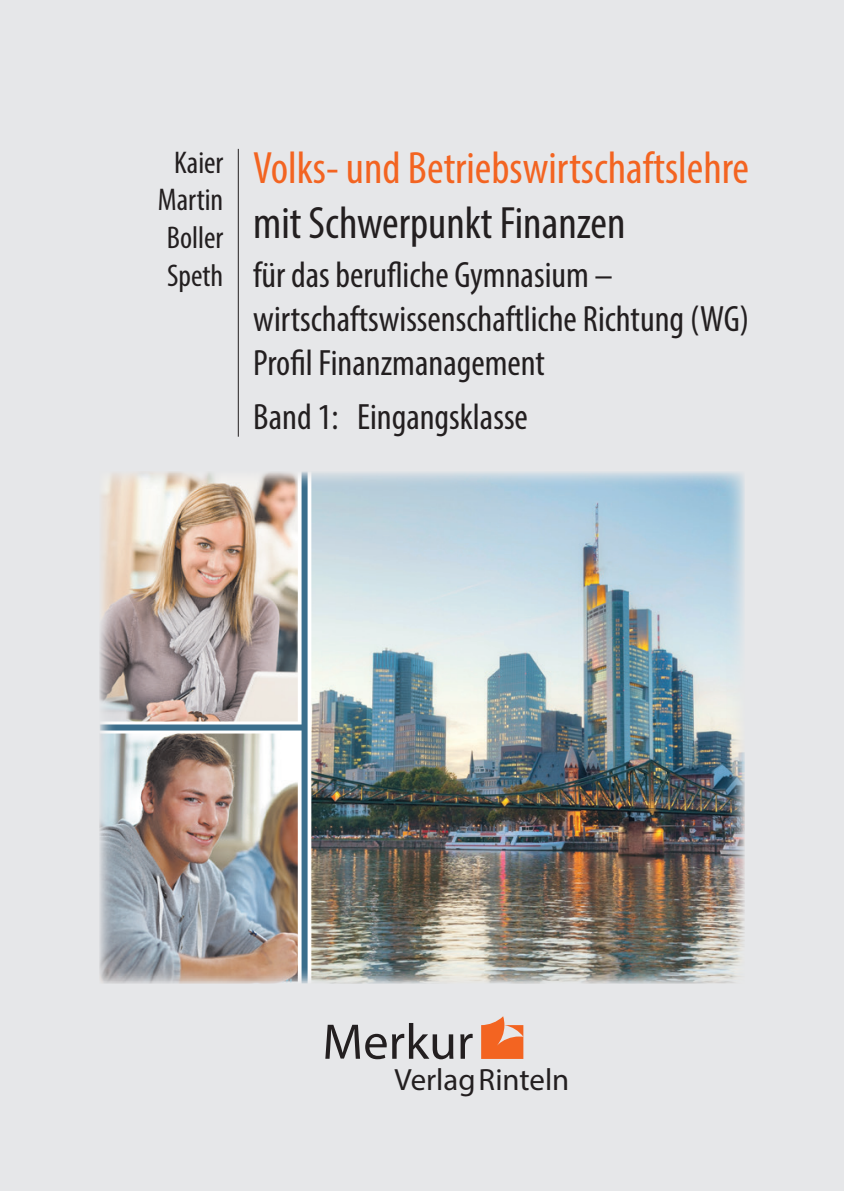
<style>
.page{position:relative;width:844px;height:1191px;background:#fff}
.page>*{position:absolute;margin:0;border:0;box-sizing:border-box;transform-origin:0 0}
.t1{font:50.4px "Myriad Pro";letter-spacing:.005em;color:#231f20}
.Bildlegende{font:condensed 45.5px "Myriad Pro";color:#f36421}
.Bildlegende-2{font:condensed 45.5px "Myriad Pro";color:#231f20}
.Bildlegende-3{font:condensed 36.75px/44.1px "Myriad Pro";color:#231f20}
.Bildlegende-4{font:condensed 31.5px "Myriad Pro";color:#231f20}
.t2{font:30.8px "Myriad Pro";color:#231f20}
</style>
<div class="page">
<div style="left:0;top:0;width:843px;height:1191px;background:#e6e7e9"></div>
<hr style="left:238px;top:149px;width:1px;height:288px;background:#231f20">
<img style="left:100px;top:471px;width:198px;height:250px">
<img style="left:311px;top:472px;width:433px;height:511px">
<img style="left:100px;top:733px;width:198px;height:250px">
<svg style="left:100px;top:721px;width:198px;height:12px"></svg>
<svg style="left:298px;top:472px;width:13px;height:511px;background:#eef2f4"></svg>
<div style="left:301px;top:471px;width:6px;height:512px;background:#3b6e8c"></div>
<div style="left:100px;top:724px;width:204px;height:6px;background:#3b6e8c"></div>
<svg style="left:481px;top:1016px;width:42px;height:43px"></svg>
<p class="Bildlegende-4" style="left:174px;top:143px;width:51px">Kaier</p>
<p class="Bildlegende-4" style="left:158px;top:181px;width:67px">Martin</p>
<p class="Bildlegende-4" style="left:167px;top:219px;width:58px">Boller</p>
<p class="Bildlegende-4" style="left:167px;top:256px;width:58px">Speth</p>
<p class="Bildlegende" style="left:253px;top:140px;width:497px">Volks- und Betriebswirtschaftslehre</p>
<p class="Bildlegende-2" style="left:253px;top:195px;width:373px">mit Schwerpunkt Finanzen</p>
<p class="Bildlegende-3" style="left:253px;top:252px;width:497px">für das berufliche Gymnasium – wirtschaftswissenschaftliche Richtung (WG)<br>Profil Finanzmanagement</p>
<p class="Bildlegende-3" style="left:253px;top:394px;width:276px">Band 1: Eingangsklasse</p>
<p class="t1" style="left:322px;top:1010px;width:152px">Merkur</p>
<p class="t2" style="left:394px;top:1060px;width:176px">VerlagRinteln</p>
</div>
